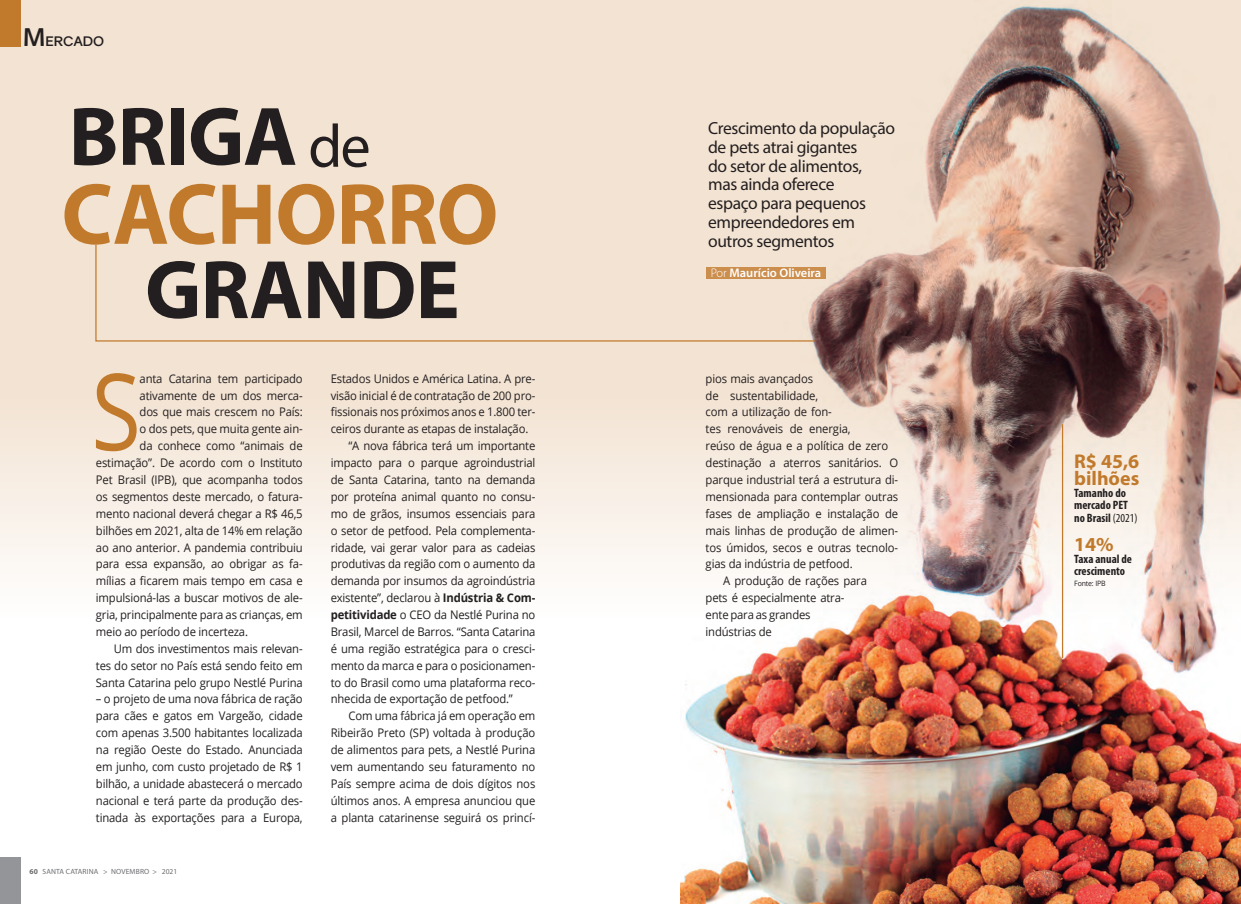
<style>
.page{position:relative;width:1241px;height:904px;background:#fff}
.page>*{position:absolute;margin:0;border:0;box-sizing:border-box;transform-origin:0 0}
.Texto-01{font:106.38px "Open Sans";color:#c17a2c;scale:.85 1}
.Título_P01{font:700 87.5px "Myriad Pro";letter-spacing:-.01em;color:#c17a2c}
.Título_P01-2{font:700 83.75px "Myriad Pro";letter-spacing:-.01em;color:#231f20}
.Título_P01-3{font:61px "Myriad Pro";color:#231f20}
.Texto-01-2{font:700 19.88px/16.8px "Myriad Pro";color:#c17a2c}
.Texto-01-3{font:17.5px/18.8px "Myriad Pro";letter-spacing:-.02em;color:#231f20}
.t1{font:700 13.12px "Gravity";letter-spacing:-.01em;color:#231f20;scale:1.05 1}
.Texto-01-4{font:600 12.5px "Myriad Pro";color:#fff}
.Texto-01-5{font:700 condensed 12.12px/12.1px "Myriad Pro";color:#231f20}
.Texto-01-6{font:11.88px/16.9px "Open Sans";letter-spacing:-.015em;color:#231f20;text-align:justify;scale:.95 1}
.Texto-01-7{font:7.5px "Myriad Pro";letter-spacing:.02em;color:#6c6d70}
.Texto-01-8{font:7.38px "Open Sans";letter-spacing:-.02em;color:#231f20;scale:.95 1}
.s1{font-size:24.38px}
.s2{font-weight:300}
.s3{font-weight:700}
.s4{font-weight:400}
</style>
<div class="page">
<svg style="left:0;top:0;width:680px;height:570px;background:#f4e6d8"></svg>
<img style="left:680px;top:0;width:560px;height:904px">
<div style="left:0;top:0;width:21px;height:46px;background:#c17a2c"></div>
<div style="left:705px;top:266px;width:120px;height:12px;background:#cc8e4d"></div>
<div style="left:95px;top:243px;width:720px;height:99px;background:#f3e3d2"></div>
<hr style="left:1061px;top:424px;width:1px;height:234px;background:#c17a2c">
<div style="left:0;top:857px;width:21px;height:47px;background:#939598"></div>
<p class="t1" style="left:23px;top:33px;width:79px"><span class="s1">M</span>ERCADO</p>
<p class="Título_P01-2" style="left:69px;top:82px;width:230px">BRIGA</p>
<p class="Título_P01-3" style="left:308px;top:109px;width:64px">de</p>
<p class="Texto-01-3" style="left:708px;top:119px;width:188px">Crescimento da população de pets atrai gigantes<br>do setor de alimentos, mas ainda oferece<br>espaço para pequenos empreendedores em outros segmentos</p>
<p class="Texto-01-4" style="left:710px;top:265px;width:112px"><span class="s2">Por</span> Maurício Oliveira</p>
<p class="Título_P01" style="left:61px;top:157px;width:438px">CACHORRO</p>
<p class="Título_P01-2" style="left:145px;top:235px;width:316px">GRANDE</p>
<p class="Texto-01" style="left:91px;top:339px;width:60px">S</p>
<p class="Texto-01-6" style="left:140px;top:369px;width:173px">anta Catarina tem participado</p>
<p class="Texto-01-6" style="left:140px;top:386px;width:173px">ativamente de um dos merca-</p>
<p class="Texto-01-6" style="left:140px;top:403px;width:173px">dos que mais crescem no País:</p>
<p class="Texto-01-6" style="left:140px;top:420px;width:173px">o dos pets, que muita gente ain-</p>
<p class="Texto-01-6" style="left:140px;top:437px;width:173px">da conhece como “animais de</p>
<p class="Texto-01-6" style="left:96px;top:454px;width:219px">estimação”. De acordo com o Instituto</p>
<p class="Texto-01-6" style="left:96px;top:471px;width:219px">Pet Brasil (IPB), que acompanha todos</p>
<p class="Texto-01-6" style="left:96px;top:488px;width:219px">os segmentos deste mercado, o fatura-</p>
<p class="Texto-01-6" style="left:96px;top:504px;width:219px">mento nacional deverá chegar a R$ 46,5</p>
<p class="Texto-01-6" style="left:96px;top:521px;width:219px">bilhões em 2021, alta de 14% em relação</p>
<p class="Texto-01-6" style="left:96px;top:538px;width:219px">ao ano anterior. A pandemia contribuiu</p>
<p class="Texto-01-6" style="left:96px;top:555px;width:219px">para essa expansão, ao obrigar as fa-</p>
<p class="Texto-01-6" style="left:96px;top:572px;width:219px">mílias a ficarem mais tempo em casa e</p>
<p class="Texto-01-6" style="left:96px;top:589px;width:219px">impulsioná-las a buscar motivos de ale-</p>
<p class="Texto-01-6" style="left:96px;top:606px;width:219px">gria, principalmente para as crianças, em</p>
<p class="Texto-01-6" style="left:96px;top:623px;width:162px">meio ao período de incerteza.</p>
<p class="Texto-01-6" style="left:96px;top:639px;width:219px;text-indent:18px">Um dos investimentos mais relevan&shy;tes do setor no País está sendo feito em Santa Catarina pelo grupo Nestlé Purina</p>
<p class="Texto-01-6" style="left:96px;top:690px;width:219px">– o projeto de uma nova fábrica de ração para cães e gatos em Vargeão, cidade com apenas 3.500 habitantes localizada na região Oeste do Estado. Anunciada em junho, com custo projetado de R$ 1 bilhão, a unidade abastecerá o mercado nacional e terá parte da produção des&shy;tinada às exportações para a Europa,</p>
<p class="Texto-01-7" style="left:30px;top:866px;width:149px"><span class="s3">60</span> SANTA CATARINA &gt; NOVEMBRO &gt; 2021</p>
<p class="Texto-01-6" style="left:330px;top:369px;width:217px">Estados Unidos e América Latina. A pre&shy;visão inicial é de contratação de 200 pro&shy;fissionais nos próximos anos e 1.800 ter&shy;ceiros durante as etapas de instalação.</p>
<p class="Texto-01-6" style="left:330px;top:437px;width:217px;text-indent:18px">“A nova fábrica terá um importante impacto para o parque agroindustrial de Santa Catarina, tanto na demanda por proteína animal quanto no consu&shy;mo de grãos, insumos essenciais para o setor de petfood. Pela complementa&shy;ridade, vai gerar valor para as cadeias produtivas da região com o aumento da demanda por insumos da agroindústria existente”, declarou à <span class="s3">Indústria &amp; Com&shy;petitividade</span> o CEO da Nestlé Purina no Brasil, Marcel de Barros. “Santa Catarina é uma região estratégica para o cresci&shy;mento da marca e para o posicionamen&shy;to do Brasil como uma plataforma reco&shy;nhecida de exportação de petfood.”</p>
<p class="Texto-01-6" style="left:330px;top:707px;width:217px;text-indent:18px">Com uma fábrica já em operação em Ribeirão Preto (SP) voltada à produção de alimentos para pets, a Nestlé Purina vem aumentando seu faturamento no País sempre acima de dois dígitos nos últimos anos. A empresa anunciou que a planta catarinense seguirá os princí-</p>
<p class="Texto-01-6" style="left:705px;top:369px;width:204px;text-align:left">pios mais avançados<br>de sustentabilidade,<br>com a utilização de fon-<br>tes renováveis de energia,<br>reúso de água e a política de zero destinação a aterros sanitários. O parque industrial terá a estrutura di&shy;mensionada para contemplar outras fases de ampliação e instalação de mais linhas de produção de alimen&shy;tos úmidos, secos e outras tecnolo&shy;gias da indústria de petfood.</p>
<p class="Texto-01-6" style="left:705px;top:572px;width:171px;text-align:left;text-indent:18px">A produção de rações para pets é especialmente atra&shy;ente para as grandes<br>indústrias de</p>
<p class="Texto-01-2" style="left:1073px;top:452px;width:67px">R$ 45,6 bilhões</p>
<p class="Texto-01-5" style="left:1073px;top:487px;width:53px">Tamanho do</p>
<p class="Texto-01-5" style="left:1073px;top:499px;width:55px">mercado PET</p>
<p class="Texto-01-5" style="left:1073px;top:511px;width:65px">no Brasil <span class="s4">(2021)</span></p>
<p class="Texto-01-2" style="left:1073px;top:535px;width:41px">14%</p>
<p class="Texto-01-5" style="left:1073px;top:552px;width:59px">Taxa anual de crescimento</p>
<p class="Texto-01-8" style="left:1073px;top:578px;width:35px">Fonte: IPB</p>
</div>
